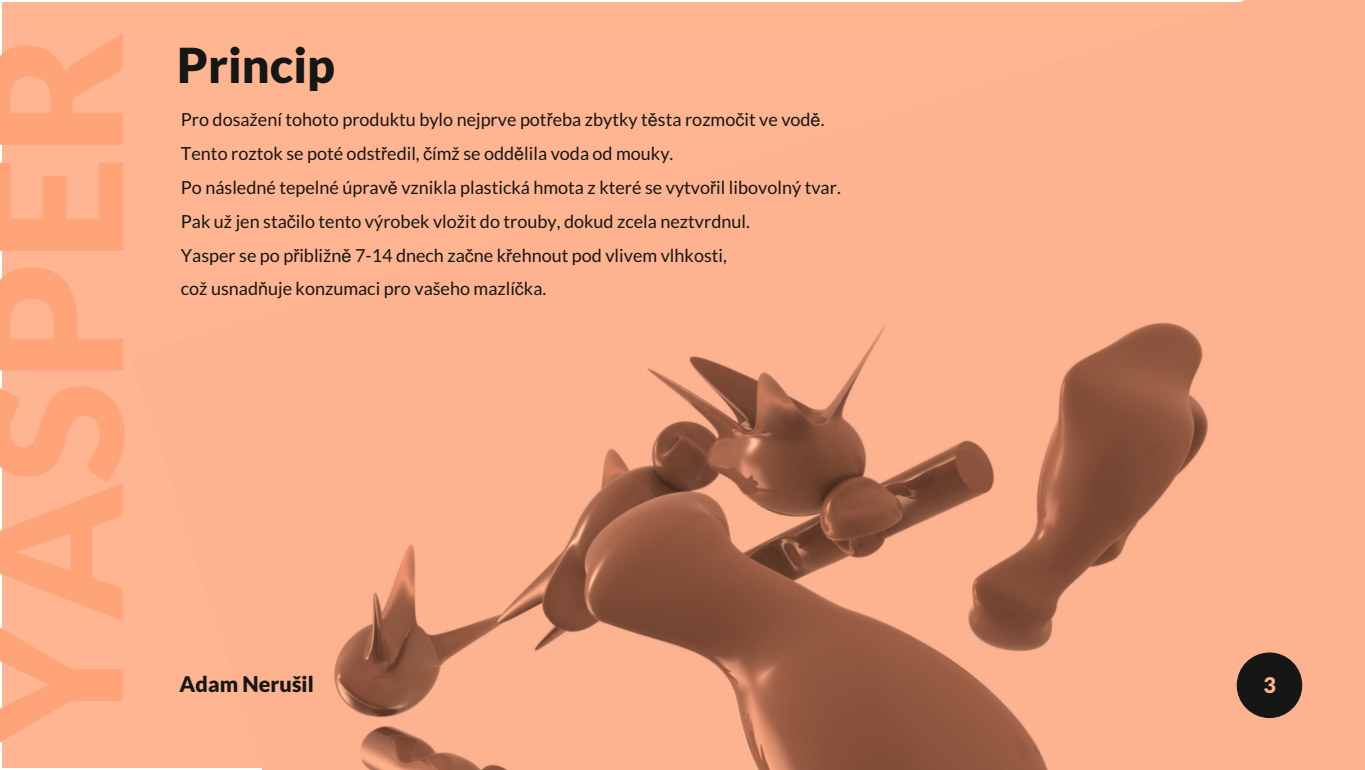
<style>
.page{position:relative;width:1365px;height:770px;background:#fff}
.page>*{position:absolute;margin:0;border:0;box-sizing:border-box;transform-origin:0 0}
.t1{font:900 187.45px "Lato";color:#ffa378}
.t2{font:900 48.33px "Lato";color:#151616}
.t3{font:900 21.6px "Lato";letter-spacing:-.005em;color:#151616}
.t4{font:900 21.6px "Lato";color:#ffb591}
.t5{font:18px/33.9px "Lato";color:#151616}
.s1{font-family:"Arial"}
</style>
<div class="page">
<div style="left:2px;top:2px;width:1361px;height:765px;background:#ffb591"></div>
<img style="left:131px;top:0;width:1234px;height:770px">
<div style="left:1237px;top:653px;width:65px;height:64px;background:#151616;border:1px solid #151616;border-radius:50%"></div>
<h1 class="t1" style="left:-28px;top:748px;width:718px;rotate:-90deg">YASPER</h1>
<h2 class="t2" style="left:177px;top:44px;width:159px">Princip</h2>
<p class="t5" style="left:181px;top:103px;width:661px">Pro dosažení tohoto produktu bylo nejprve pot<span class="s1">ř</span>eba zbytky t<span class="s1">ě</span>sta rozmo<span class="s1">č</span>it ve vod<span class="s1">ě</span>.<br>Tento roztok se poté odst<span class="s1">ř</span>edil, <span class="s1">č</span>ímž se odd<span class="s1">ě</span>lila voda od mouky.<br>Po následné tepelné úprav<span class="s1">ě</span> vznikla plastická hmota z které se vytvo<span class="s1">ř</span>il libovolný tvar.<br>Pak už jen sta<span class="s1">č</span>ilo tento výrobek vložit do trouby, dokud zcela neztvrdnul.<br>Yasper se po p<span class="s1">ř</span>ibližn<span class="s1">ě</span> 7-14 dnech za<span class="s1">č</span>ne k<span class="s1">ř</span>ehnout pod vlivem vlhkosti,<br>což usnad<span class="s1">ň</span>uje konzumaci pro vašeho mazlí<span class="s1">č</span>ka.</p>
<p class="t3" style="left:180px;top:674px;width:136px">Adam Nerušil</p>
<p class="t4" style="left:1264px;top:675px;width:14px">3</p>
</div>
